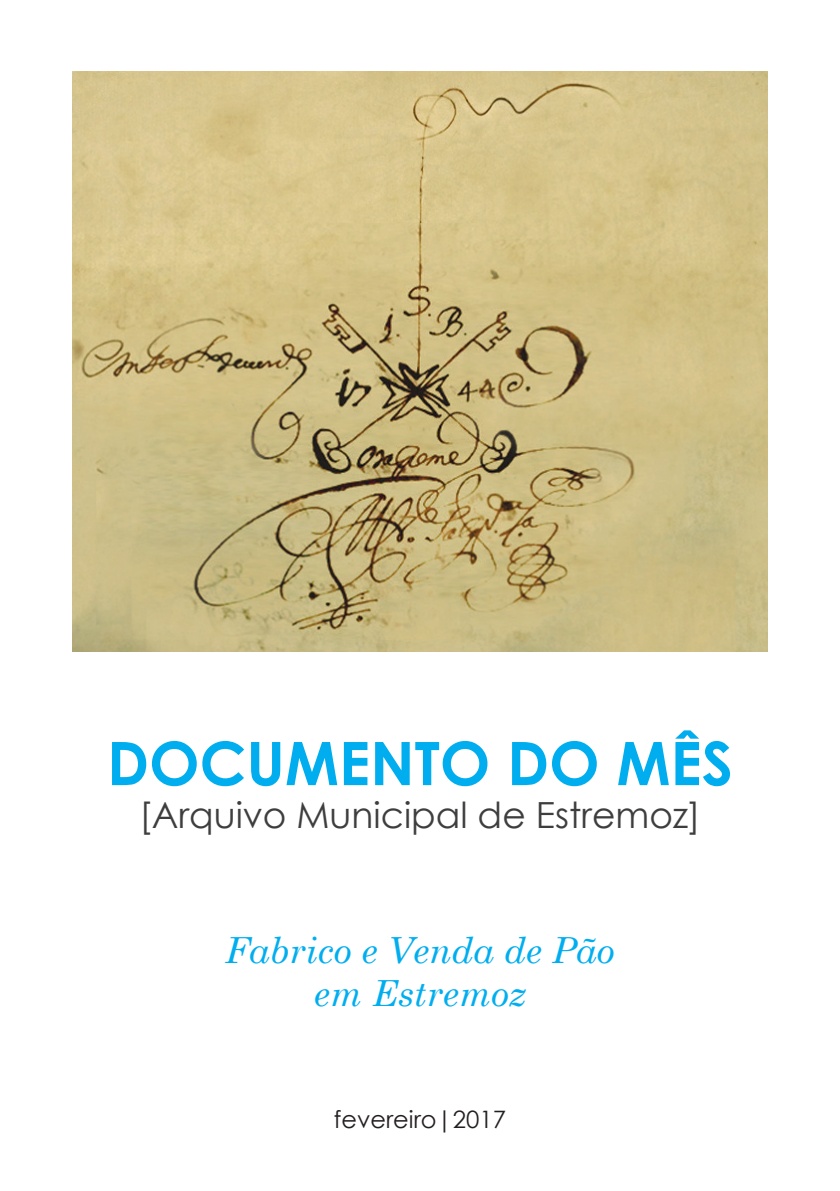
<style>
.page{position:relative;width:840px;height:1191px;background:#fff}
.page>*{position:absolute;margin:0;border:0;box-sizing:border-box;transform-origin:0 0}
.t1{font:700 60px "Century Gothic";color:#00aeef}
.t2{font:36px "Century Gothic";color:#3e3e3f}
.t3{font:italic 36px/43.2px "Century Schoolbook";color:#00aeef;text-align:center}
.t4{font:24px "Century Gothic";color:#231f20}
</style>
<div class="page">
<img style="left:72px;top:72px;width:695px;height:579px">
<h1 class="t1" style="left:107px;top:718px;width:627px">DOCUMENTO DO MÊS</h1>
<p class="t2" style="left:139px;top:790px;width:563px">[Arquivo Municipal de Estremoz]</p>
<p class="t3" style="left:225px;top:927px;width:391px">Fabrico e Venda de Pão em Estremoz</p>
<p class="t4" style="left:334px;top:1102px;width:173px">fevereiro|2017</p>
</div>
